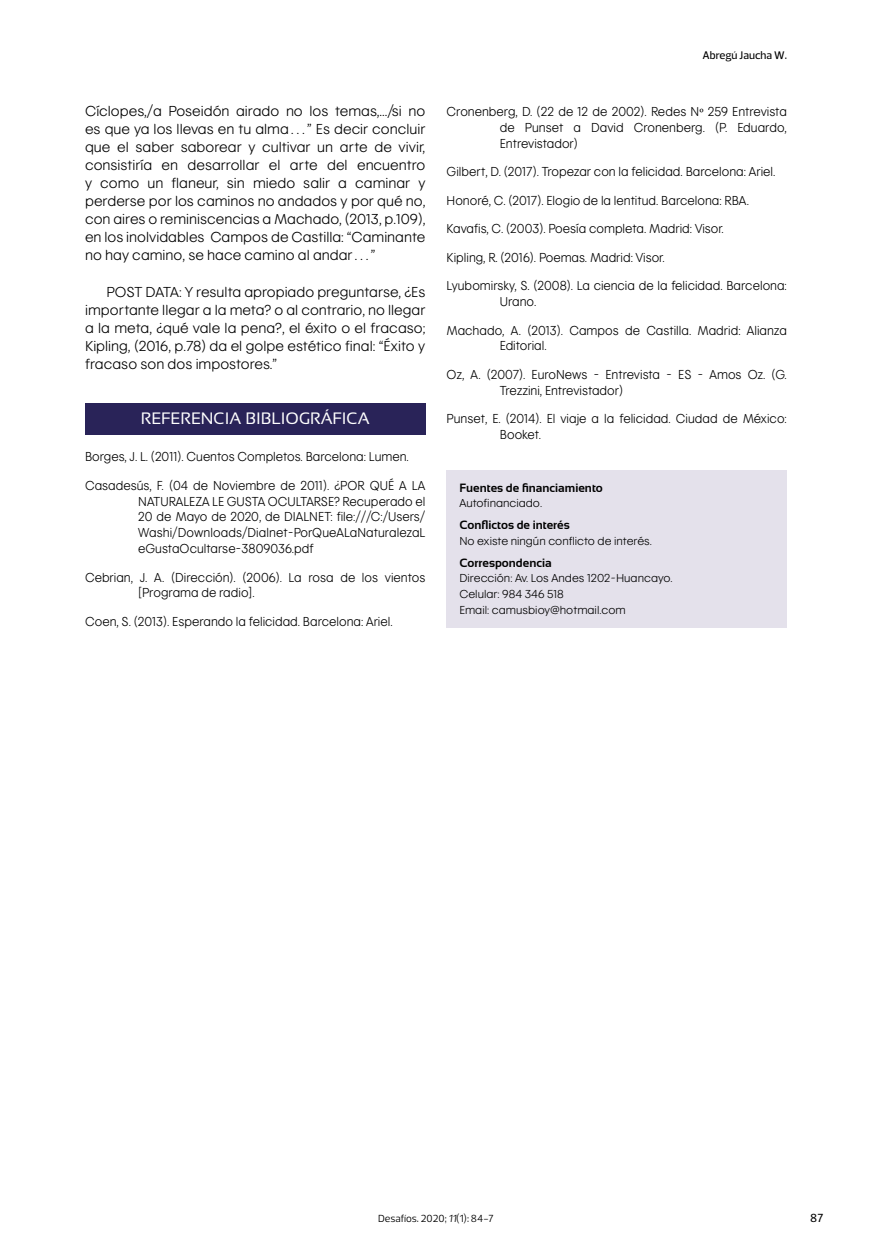
<style>
.page{position:relative;width:872px;height:1255px;background:#fff}
.page>*{position:absolute;margin:0;border:0;box-sizing:border-box;transform-origin:0 0}
.t1{font:16.5px "Sansation";color:#fff}
.t2{font:300 15px/18px "Kotex";color:#000;text-align:justify}
.t3{font:300 13.5px/28.5px "Kotex";color:#000;scale:.95 1}
.t4{font:300 12px/15.6px "Kotex";color:#000}
.t5{font:700 12px "Sansation";color:#000}
.t6{font:500 12px "Prelo";color:#000}
.t7{font:500 11.25px "Prelo";color:#000}
.t8{font:10.5px "Prelo";color:#000}
.s1{font-family:"Minion Pro";font-weight:400}
.s2{font-style:italic}
</style>
<div class="page">
<div style="left:85px;top:403px;width:340px;height:32px;background:#292358"></div>
<div style="left:446px;top:470px;width:341px;height:157px;background:#e4e1eb"></div>
<p class="t2" style="left:85px;top:102px;width:342px">Cíclopes,/a Poseidón airado no los temas,.../si no es que ya los llevas en tu alma…” Es decir concluir que el saber saborear y cultivar un arte de vivir, consistiría en desarrollar el arte del encuentro y como un flaneur, sin miedo salir a caminar y perderse por los caminos no andados y por qué no, con aires o reminiscencias a Machado, (2013, p.109), en los inolvidables Campos de Castilla: “Caminante no hay camino, se hace camino al andar…”</p>
<p class="t2" style="left:85px;top:282px;width:342px;text-indent:21px">POST DATA: Y resulta apropiado preguntarse, ¿Es importante llegar a la meta? o al contrario, no llegar a la meta, ¿qué vale la pena?, el éxito o el fracaso; Kipling, (2016, p.78) da el golpe estético final: “Éxito y fracaso son dos impostores.”</p>
<p class="t1" style="left:141px;top:409px;width:230px">REFERENCIA BIBLIOGRÁFICA</p>
<p class="t3" style="left:85px;top:442px;width:360px">Borges, J. L. (2011). Cuentos Completos. Barcelona: Lumen.<br>Casadesús, F. (04 de Noviembre de 2011). ¿POR QUÉ A LA</p>
<p class="t3" style="left:138px;top:493px;width:304px;line-height:15.8px;text-align:justify">NATURALEZA LE GUSTA OCULTARSE? Recuperado el 20 de Mayo de 2020, de DIALNET: file:///C:/Users/ Washi/Downloads/Dialnet-PorQueALaNaturalezaL eGustaOcultarse-3809036.pdf</p>
<p class="t3" style="left:138px;top:569px;width:304px;line-height:15.8px;text-indent:-53px">Cebrian, J. A. (Dirección). (2006). La rosa de los vientos [Programa de radio].</p>
<p class="t3" style="left:85px;top:606px;width:325px">Coen, S. (2013). Esperando la felicidad. Barcelona: Ariel.</p>
<p class="t7" style="left:702px;top:48px;width:86px">Abregú Jaucha W.</p>
<p class="t3" style="left:500px;top:104px;width:304px;line-height:15.8px;text-align:justify;text-indent:-53px">Cronenberg, D. (22 de 12 de 2002). Redes N<span class="s1">º</span> 259 Entrevista de Punset a David Cronenberg. (P. Eduardo, Entrevistador)</p>
<p class="t3" style="left:446px;top:157px;width:360px">Gilbert, D. (2017). Tropezar con la felicidad. Barcelona: Ariel.<br>Honoré, C. (2017). Elogio de la lentitud. Barcelona: RBA.<br>Kavafis, C. (2003). Poesía completa. Madrid: Visor.<br>Kipling, R. (2016). Poemas. Madrid: Visor.<br>Lyubomirsky, S. (2008). La ciencia de la felicidad. Barcelona:</p>
<p class="t3" style="left:446px;top:287px;width:360px;text-indent:53px">Urano.<br>Machado, A. (2013). Campos de Castilla. Madrid: Alianza</p>
<p class="t3" style="left:446px;top:331px;width:360px;text-indent:53px">Editorial.<br>Oz, A. (2007). EuroNews - Entrevista - ES - Amos Oz. (G.</p>
<p class="t3" style="left:446px;top:375px;width:360px;text-indent:53px">Trezzini, Entrevistador)<br>Punset, E. (2014). El viaje a la felicidad. Ciudad de México:</p>
<p class="t3" style="left:500px;top:420px;width:45px">Booket.</p>
<p class="t5" style="left:459px;top:480px;width:145px">Fuentes de financiamiento</p>
<p class="t4" style="left:459px;top:495px;width:84px">Autofinanciado.</p>
<p class="t5" style="left:459px;top:518px;width:112px">Conflictos de interés</p>
<p class="t4" style="left:459px;top:532px;width:194px">No existe ningún conflicto de interés.</p>
<p class="t5" style="left:459px;top:556px;width:94px">Correspondencia</p>
<p class="t4" style="left:459px;top:570px;width:215px">Dirección: Av. Los Andes 1202-Huancayo.<br>Celular: 984 346 518<br>Email: camusbioy@hotmail.com</p>
<p class="t8" style="left:378px;top:1211px;width:117px">Desafíos. 2020; <span class="s2">11</span>(1): 84-7</p>
<p class="t6" style="left:810px;top:1210px;width:15px">87</p>
</div>
